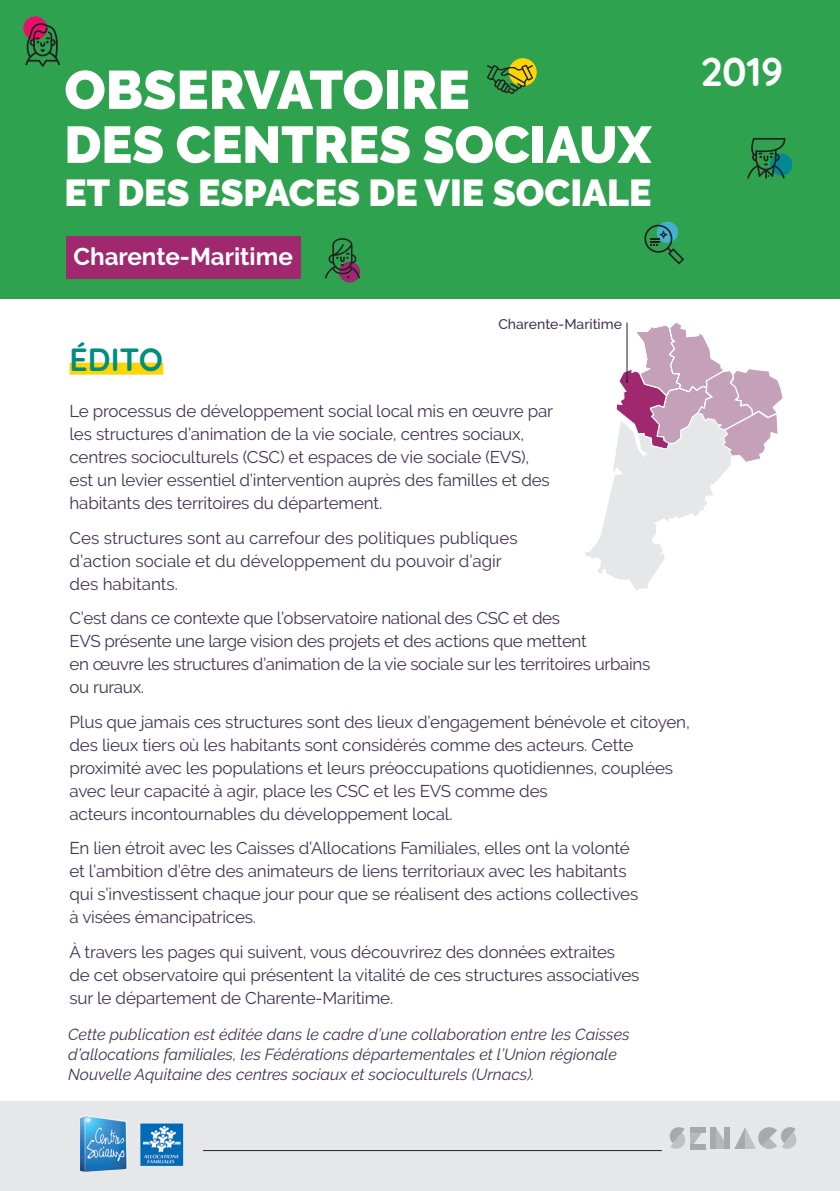
<style>
.page{position:relative;width:840px;height:1191px;background:#fff}
.page>*{position:absolute;margin:0;border:0;box-sizing:border-box;transform-origin:0 0}
.t1{font:900 54px "Raleway";color:#fff}
.t2{font:900 51.6px "Raleway";color:#fff}
.t3{font:700 40px "Quicksand";color:#fff}
.t4{font:900 37.4px "Raleway";color:#fff}
.Titre_1{font:700 32px "Quicksand";color:#008f7e}
.t5{font:700 24.2px "Raleway";color:#fff}
.Texte_courant{font:17px/23px "Raleway";letter-spacing:-.01em;color:#443252}
.Texte_courant-2{font:italic 16px/20px "Raleway";color:#443252}
.Texte_courant-3{font:500 14px "Raleway";color:#443252}
</style>
<div class="page">
<div style="left:0;top:0;width:839px;height:298px;background:#2ea24e"></div>
<div style="left:67px;top:236px;width:233px;height:43px;background:#9f286e"></div>
<div style="left:769px;top:153px;width:23px;height:23px;background:#008995;border-radius:50%"></div>
<svg style="left:747px;top:138px;width:38px;height:41px"></svg>
<div style="left:23px;top:16px;width:24px;height:24px;background:#eb0e6a;border-radius:50%"></div>
<svg style="left:25px;top:23px;width:35px;height:44px"></svg>
<svg style="left:338px;top:261px;width:22px;height:22px"></svg>
<svg style="left:325px;top:238px;width:35px;height:40px"></svg>
<svg style="left:656px;top:221px;width:21px;height:22px"></svg>
<svg style="left:644px;top:225px;width:39px;height:39px"></svg>
<div style="left:508px;top:58px;width:28px;height:28px;background:#fed503;border-radius:50%"></div>
<svg style="left:487px;top:65px;width:46px;height:29px"></svg>
<div style="left:0;top:1101px;width:839px;height:90px;background:#e6e7e9"></div>
<img style="left:80px;top:1115px;width:47px;height:57px">
<img style="left:141px;top:1123px;width:42px;height:42px">
<svg style="left:669px;top:1127px;width:59px;height:22px"></svg>
<svg style="left:734px;top:1127px;width:62px;height:22px"></svg>
<div style="left:689px;top:1127px;width:16px;height:6px;background:#a8a9ad"></div>
<div style="left:689px;top:1143px;width:16px;height:6px;background:#a8a9ad"></div>
<hr style="left:203px;top:1150px;width:458px;height:1px;background:#231f20">
<div style="left:69px;top:362px;width:94px;height:12px;background:#fed503"></div>
<svg style="left:585px;top:461px;width:146px;height:130px"></svg>
<svg style="left:615px;top:322px;width:168px;height:141px"></svg>
<p class="t1" style="left:64px;top:59px;width:406px">OBSERVATOIRE</p>
<p class="t2" style="left:64px;top:115px;width:588px">DES CENTRES SOCIAUX</p>
<p class="t4" style="left:64px;top:171px;width:588px">ET DES ESPACES DE VIE SOCIALE</p>
<p class="t5" style="left:73px;top:243px;width:221px">Charente-Maritime</p>
<p class="t3" style="left:700px;top:39px;width:84px">2019</p>
<p class="Titre_1" style="left:69px;top:333px;width:95px">ÉDITO</p>
<p class="Texte_courant-3" style="left:498px;top:316px;width:125px">Charente-Maritime</p>
<p class="Texte_courant" style="left:69px;top:399px;width:485px">Le processus de développement social local mis en œuvre par les structures d’animation de la vie sociale, centres sociaux, centres socioculturels (CSC) et espaces de vie sociale (EVS), est un levier essentiel d’intervention auprès des familles et des habitants des territoires du département.</p>
<p class="Texte_courant" style="left:69px;top:526px;width:449px">Ces structures sont au carrefour des politiques publiques d’action sociale et du développement du pouvoir d’agir des habitants.</p>
<p class="Texte_courant" style="left:69px;top:606px;width:582px">C’est dans ce contexte que l’observatoire national des CSC et des<br>EVS présente une large vision des projets et des actions que mettent<br>en œuvre les structures d’animation de la vie sociale sur les territoires urbains ou ruraux.</p>
<p class="Texte_courant" style="left:69px;top:710px;width:621px">Plus que jamais ces structures sont des lieux d’engagement bénévole et citoyen, des lieux tiers où les habitants sont considérés comme des acteurs. Cette proximité avec les populations et leurs préoccupations quotidiennes, couplées avec leur capacité à agir, place les CSC et les EVS comme des<br>acteurs incontournables du développement local.</p>
<p class="Texte_courant" style="left:69px;top:836px;width:570px">En lien étroit avec les Caisses d’Allocations Familiales, elles ont la volonté et l’ambition d’être des animateurs de liens territoriaux avec les habitants qui s’investissent chaque jour pour que se réalisent des actions collectives à visées émancipatrices.</p>
<p class="Texte_courant" style="left:69px;top:940px;width:571px">À travers les pages qui suivent, vous découvrirez des données extraites de cet observatoire qui présentent la vitalité de ces structures associatives sur le département de Charente-Maritime.</p>
<p class="Texte_courant-2" style="left:68px;top:1024px;width:563px">Cette publication est éditée dans le cadre d’une collaboration entre les Caisses d’allocations familiales, les Fédérations départementales et l’Union régionale<br>Nouvelle Aquitaine des centres sociaux et socioculturels (Urnacs).</p>
</div>
